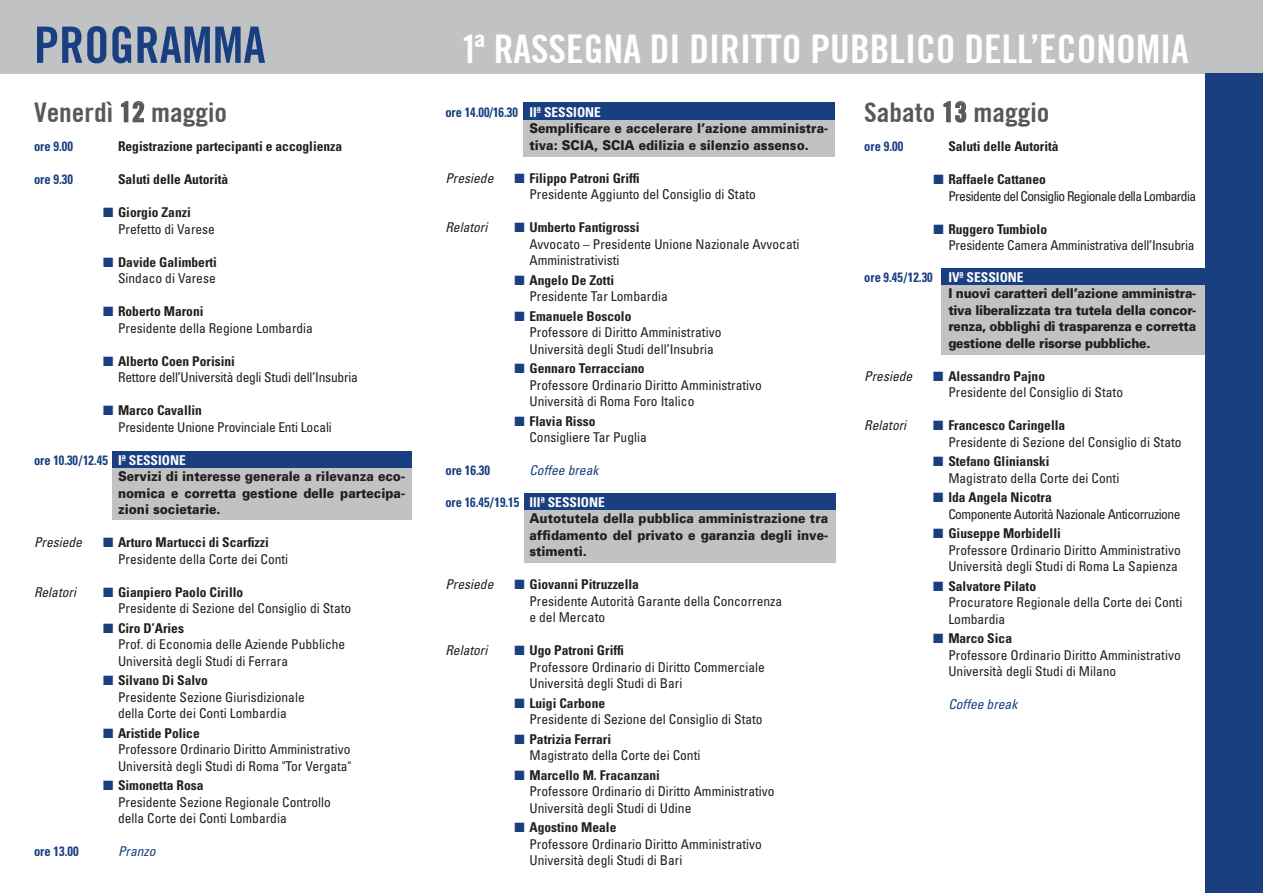
<style>
.page{position:relative;width:1263px;height:893px;background:#fff}
.page>*{position:absolute;margin:0;border:0;box-sizing:border-box;transform-origin:0 0}
.t1{font:700 condensed 50.25px "Trade Gothic No.20";color:#193f81}
.t2{font:700 condensed 39.6px "Trade Gothic No.20";color:#fff}
.t3{font:700 condensed 27px "Trade Gothic No.20";color:#57585a;scale:1.05 1}
.t4{font:condensed 13.5px/16.5px "Univers";color:#231f20}
.t5{font:900 13.5px/16.5px "Univers";color:#231f20;scale:.9 1}
.t6{font:900 13.5px/16.5px "Univers";letter-spacing:-.02em;color:#231f20;scale:.9 1}
.t7{font:condensed 13.5px/16.5px "Univers";letter-spacing:-.04em;color:#231f20}
.t8{font:700 condensed 13.5px/16.5px "Univers";color:#231f20;text-align:right}
.t9{font:italic condensed 13.5px "Univers";color:#231f20}
.t10{font:condensed 13.5px/16.5px "Univers";letter-spacing:-.02em;color:#231f20}
.t11{font:700 condensed 13.5px "Univers";color:#193f81;scale:.93 1}
.t12{font:italic condensed 13.5px "Univers";color:#193f81}
.s1{font-weight:700;font-stretch:condensed;color:#193f81}
.s2{font-weight:700;font-stretch:condensed;color:#fff}
.s3{color:#193f81}
.s4{font-weight:700}
.s5{font-weight:400}
</style>
<div class="page">
<div style="left:941px;top:268px;width:311px;height:17px;background:#193f81"></div>
<div style="left:941px;top:285px;width:311px;height:69px;background:#c1c2c4"></div>
<div style="left:524px;top:493px;width:311px;height:17px;background:#193f81"></div>
<div style="left:524px;top:510px;width:311px;height:53px;background:#c1c2c4"></div>
<div style="left:524px;top:103px;width:311px;height:17px;background:#193f81"></div>
<div style="left:524px;top:120px;width:311px;height:36px;background:#c1c2c4"></div>
<div style="left:112px;top:451px;width:299px;height:17px;background:#193f81"></div>
<div style="left:112px;top:468px;width:299px;height:52px;background:#c1c2c4"></div>
<div style="left:0;top:0;width:1263px;height:73px;background:#c1c2c4"></div>
<div style="left:1205px;top:73px;width:58px;height:820px;background:#193f81"></div>
<svg style="left:121px;top:101px;width:24px;height:22px"></svg>
<svg style="left:943px;top:101px;width:24px;height:22px"></svg>
<h1 class="t1" style="left:34px;top:14px;width:233px">PROGRAMMA</h1>
<h2 class="t2" style="left:461px;top:25px;width:730px">1ª RASSEGNA DI DIRITTO PUBBLICO DELL’ECONOMIA</h2>
<h3 class="t3" style="left:34px;top:96px;width:185px">Venerdì 12 maggio</h3>
<p class="t5" style="left:529px;top:103px;width:333px;text-indent:-84px"><span class="s1">ore 14.00/16.30</span> <span class="s2">IIª SESSIONE<br></span>Semplificare e accelerare l’azione amministra&shy;tiva: SCIA, SCIA edilizia e silenzio assenso.</p>
<p class="t9" style="left:445px;top:169px;width:49px">Presiede</p>
<p class="t4" style="left:529px;top:169px;width:228px;text-indent:-15px"><span class="s3">■</span> <span class="s4">Filippo Patroni Griffi<br></span>Presidente Aggiunto del Consiglio di Stato</p>
<p class="t9" style="left:445px;top:219px;width:43px">Relatori</p>
<p class="t4" style="left:529px;top:219px;width:272px;text-indent:-15px"><span class="s3">■</span> <span class="s4">Umberto Fantigrossi<br></span>Avvocato – Presidente Unione Nazionale Avvocati<br>Amministrativisti</p>
<p class="t4" style="left:529px;top:271px;width:140px;text-indent:-15px"><span class="s3">■</span> <span class="s4">Angelo De Zotti<br></span>Presidente Tar Lombardia</p>
<p class="t4" style="left:529px;top:307px;width:193px;text-indent:-15px"><span class="s3">■</span> <span class="s4">Emanuele Boscolo<br></span>Professore di Diritto Amministrativo<br>Università degli Studi dell’Insubria</p>
<p class="t4" style="left:529px;top:360px;width:234px;text-indent:-15px"><span class="s3">■</span> <span class="s4">Gennaro Terracciano<br></span>Professore Ordinario Diritto Amministrativo<br>Università di Roma Foro Italico</p>
<p class="t4" style="left:529px;top:412px;width:119px;text-indent:-15px"><span class="s3">■</span> <span class="s4">Flavia Risso<br></span>Consigliere Tar Puglia</p>
<p class="t11" style="left:445px;top:462px;width:49px">ore 16.30</p>
<p class="t12" style="left:529px;top:462px;width:70px">Coffee break</p>
<p class="t5" style="left:529px;top:493px;width:333px;text-indent:-84px"><span class="s1">ore 16.45/19.15</span> <span class="s2">IIIª SESSIONE<br></span>Autotutela della pubblica amministrazione tra affidamento del privato e garanzia degli inve&shy;stimenti.</p>
<p class="t9" style="left:445px;top:576px;width:49px">Presiede</p>
<p class="t4" style="left:529px;top:576px;width:254px;text-indent:-15px"><span class="s3">■</span> <span class="s4">Giovanni Pitruzzella<br></span>Presidente Autorità Garante della Concorrenza e del Mercato</p>
<p class="t9" style="left:445px;top:642px;width:43px">Relatori</p>
<p class="t4" style="left:529px;top:642px;width:237px;text-indent:-15px"><span class="s3">■</span> <span class="s4">Ugo Patroni Griffi<br></span>Professore Ordinario di Diritto Commerciale<br>Università degli Studi di Bari</p>
<p class="t4" style="left:529px;top:694px;width:235px;text-indent:-15px"><span class="s3">■</span> <span class="s4">Luigi Carbone<br></span>Presidente di Sezione del Consiglio di Stato</p>
<p class="t4" style="left:529px;top:730px;width:172px;text-indent:-15px"><span class="s3">■</span> <span class="s4">Patrizia Ferrari<br></span>Magistrato della Corte dei Conti</p>
<p class="t4" style="left:529px;top:766px;width:247px;text-indent:-15px"><span class="s3">■</span> <span class="s4">Marcello M. Fracanzani<br></span>Professore Ordinario di Diritto Amministrativo<br>Università degli Studi di Udine</p>
<p class="t4" style="left:529px;top:819px;width:234px;text-indent:-15px"><span class="s3">■</span> <span class="s4">Agostino Meale<br></span>Professore Ordinario Diritto Amministrativo<br>Università degli Studi di Bari</p>
<p class="t11" style="left:34px;top:138px;width:43px">ore 9.00</p>
<p class="t8" style="left:118px;top:138px;width:226px">Registrazione partecipanti e accoglienza</p>
<p class="t11" style="left:34px;top:171px;width:43px">ore 9.30</p>
<p class="t8" style="left:118px;top:171px;width:112px">Saluti delle Autorità</p>
<p class="t4" style="left:118px;top:204px;width:98px;text-indent:-15px"><span class="s3">■</span> <span class="s4">Giorgio Zanzi<br></span>Prefetto di Varese</p>
<p class="t8" style="left:103px;top:253px;width:115px"><span class="s3">■</span> Davide Galimberti<br><span class="s5">Sindaco di Varese</span></p>
<p class="t4" style="left:118px;top:303px;width:196px;text-indent:-15px"><span class="s3">■</span> <span class="s4">Roberto Maroni<br></span>Presidente della Regione Lombardia</p>
<p class="t4" style="left:118px;top:352px;width:241px;text-indent:-15px"><span class="s3">■</span> <span class="s4">Alberto Coen Porisini<br></span>Rettore dell’Università degli Studi dell’Insubria</p>
<p class="t4" style="left:118px;top:402px;width:215px;text-indent:-15px"><span class="s3">■</span> <span class="s4">Marco Cavallin<br></span>Presidente Unione Provinciale Enti Locali</p>
<p class="t5" style="left:118px;top:451px;width:320px;text-indent:-84px"><span class="s1">ore 10.30/12.45</span> <span class="s2">Iª SESSIONE<br></span>Servizi di interesse generale a rilevanza eco&shy;nomica e corretta gestione delle partecipa&shy;zioni societarie.</p>
<p class="t9" style="left:34px;top:534px;width:49px">Presiede</p>
<p class="t4" style="left:118px;top:534px;width:172px;text-indent:-15px"><span class="s3">■</span> <span class="s4">Arturo Martucci di Scarfizzi<br></span>Presidente della Corte dei Conti</p>
<p class="t9" style="left:34px;top:583px;width:43px">Relatori</p>
<p class="t4" style="left:118px;top:583px;width:235px;text-indent:-15px"><span class="s3">■</span> <span class="s4">Gianpiero Paolo Cirillo<br></span>Presidente di Sezione del Consiglio di Stato</p>
<p class="t4" style="left:118px;top:619px;width:229px;text-indent:-15px"><span class="s3">■</span> <span class="s4">Ciro D’Aries<br></span>Prof. di Economia delle Aziende Pubbliche<br>Università degli Studi di Ferrara</p>
<p class="t4" style="left:118px;top:672px;width:188px;text-indent:-15px"><span class="s3">■</span> <span class="s4">Silvano Di Salvo<br></span>Presidente Sezione Giurisdizionale della Corte dei Conti Lombardia</p>
<p class="t4" style="left:118px;top:724px;width:234px;text-indent:-15px"><span class="s3">■</span> <span class="s4">Aristide Police<br></span>Professore Ordinario Diritto Amministrativo<br>Università degli Studi di Roma "Tor Vergata"</p>
<p class="t4" style="left:118px;top:777px;width:214px;text-indent:-15px"><span class="s3">■</span> <span class="s4">Simonetta Rosa<br></span>Presidente Sezione Regionale Controllo della Corte dei Conti Lombardia</p>
<p class="t11" style="left:34px;top:843px;width:49px">ore 13.00</p>
<p class="t12" style="left:118px;top:843px;width:39px">Pranzo</p>
<h3 class="t3" style="left:864px;top:96px;width:178px">Sabato 13 maggio</h3>
<p class="t11" style="left:864px;top:138px;width:43px">ore 9.00</p>
<p class="t8" style="left:948px;top:138px;width:112px">Saluti delle Autorità</p>
<p class="t7" style="left:948px;top:171px;width:249px;text-indent:-15px"><span class="s3">■</span> <span class="s4">Raffaele Cattaneo<br></span>Presidente del Consiglio Regionale della Lombardia</p>
<p class="t10" style="left:948px;top:220px;width:248px;text-indent:-15px"><span class="s3">■</span> <span class="s4">Ruggero Tumbiolo<br></span>Presidente Camera Amministrativa dell’Insubria</p>
<p class="t6" style="left:948px;top:268px;width:277px;text-indent:-84px"><span class="s1">ore 9.45/12.30</span> <span class="s2">IVª SESSIONE<br></span>I nuovi caratteri dell’azione amministra&shy;tiva liberalizzata tra tutela della concor&shy;renza, obblighi di trasparenza e corretta gestione delle risorse pubbliche.</p>
<p class="t9" style="left:864px;top:367px;width:49px">Presiede</p>
<p class="t4" style="left:948px;top:367px;width:176px;text-indent:-15px"><span class="s3">■</span> <span class="s4">Alessandro Pajno<br></span>Presidente del Consiglio di Stato</p>
<p class="t9" style="left:864px;top:417px;width:43px">Relatori</p>
<p class="t4" style="left:948px;top:417px;width:235px;text-indent:-15px"><span class="s3">■</span> <span class="s4">Francesco Caringella<br></span>Presidente di Sezione del Consiglio di Stato</p>
<p class="t4" style="left:948px;top:453px;width:172px;text-indent:-15px"><span class="s3">■</span> <span class="s4">Stefano Glinianski<br></span>Magistrato della Corte dei Conti</p>
<p class="t7" style="left:948px;top:489px;width:234px;text-indent:-15px"><span class="s3">■</span> <span class="s4">Ida Angela Nicotra<br></span>Componente Autorità Nazionale Anticorruzione</p>
<p class="t4" style="left:948px;top:525px;width:234px;text-indent:-15px"><span class="s3">■</span> <span class="s4">Giuseppe Morbidelli<br></span>Professore Ordinario Diritto Amministrativo<br>Università degli Studi di Roma La Sapienza</p>
<p class="t4" style="left:948px;top:577px;width:235px;text-indent:-15px"><span class="s3">■</span> <span class="s4">Salvatore Pilato<br></span>Procuratore Regionale della Corte dei Conti<br>Lombardia</p>
<p class="t4" style="left:948px;top:630px;width:234px;text-indent:-15px"><span class="s3">■</span> <span class="s4">Marco Sica<br></span>Professore Ordinario Diritto Amministrativo<br>Università degli Studi di Milano</p>
<p class="t12" style="left:948px;top:696px;width:70px">Coffee break</p>
</div>
